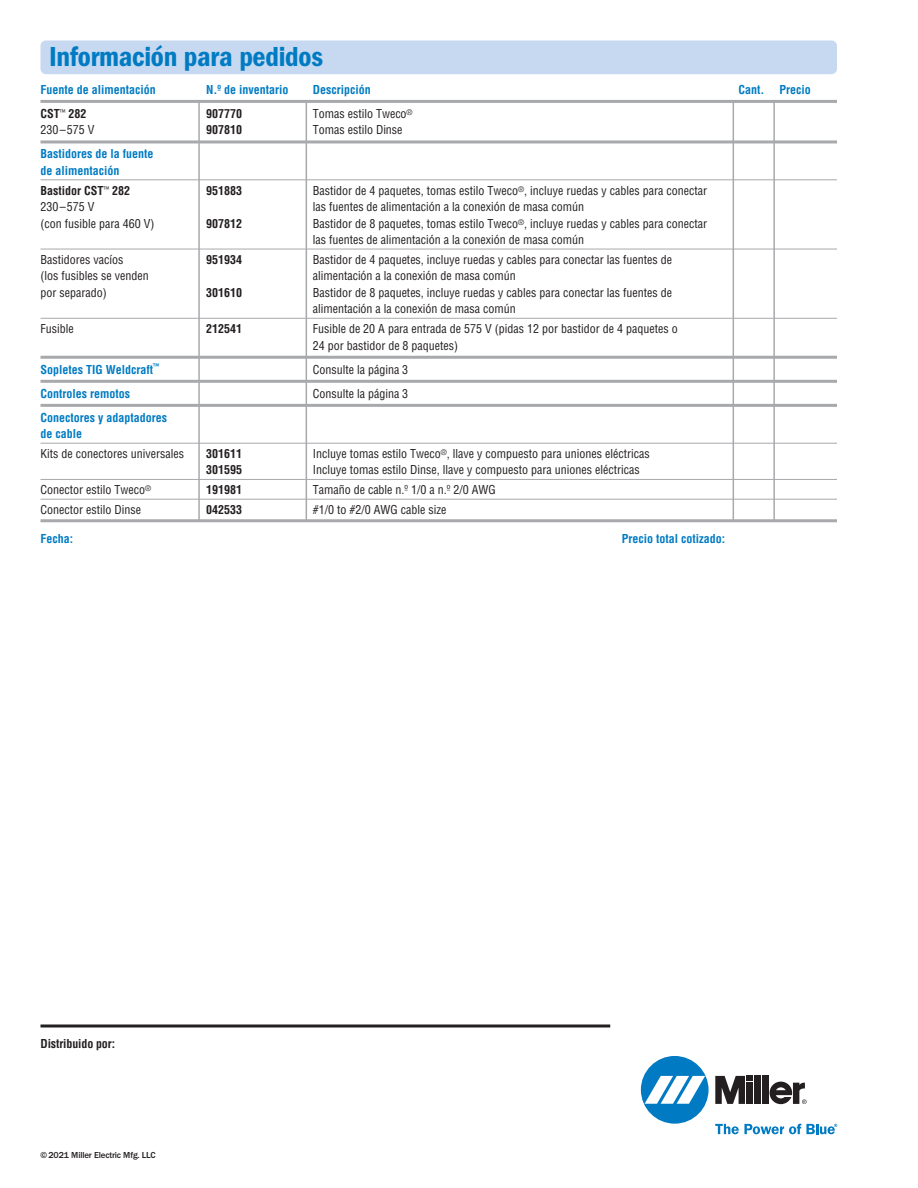
<style>
.page{position:relative;width:918px;height:1188px;background:#fff}
.page>*{position:absolute;margin:0;border:0;box-sizing:border-box;transform-origin:0 0}
.t1{font:28.5px "ITC Franklin Gothic Std Dm Cd";letter-spacing:-.01em;color:#007bc3}
.t2{font:condensed 12px/16.5px "Helvetica";color:#231f20}
.t3{font:700 condensed 12px/16.5px "Helvetica";color:#007bc3}
.t4{font:700 condensed 12px "Helvetica";color:#231f20}
.t5{font:500 9px "ITC Franklin Gothic Std";letter-spacing:-.02em;color:#231f20}
</style>
<div class="page">
<hr style="left:40px;top:100px;width:797px;height:3px;background:#a8a9ad">
<hr style="left:40px;top:140px;width:797px;height:3px;background:#a8a9ad">
<hr style="left:40px;top:179px;width:797px;height:1px;background:#a8a9ad">
<hr style="left:40px;top:249px;width:797px;height:1px;background:#a8a9ad">
<hr style="left:40px;top:318px;width:797px;height:1px;background:#a8a9ad">
<hr style="left:40px;top:356px;width:797px;height:3px;background:#a8a9ad">
<hr style="left:40px;top:380px;width:797px;height:3px;background:#a8a9ad">
<hr style="left:40px;top:404px;width:797px;height:3px;background:#a8a9ad">
<hr style="left:40px;top:443px;width:797px;height:1px;background:#a8a9ad">
<hr style="left:40px;top:479px;width:797px;height:1px;background:#a8a9ad">
<hr style="left:40px;top:499px;width:797px;height:1px;background:#a8a9ad">
<hr style="left:40px;top:519px;width:797px;height:3px;background:#a8a9ad">
<div style="left:40px;top:40px;width:797px;height:34px;background:#c6d9f0;border-radius:5px"></div>
<hr style="left:198px;top:102px;width:2px;height:420px;background:#a8a9ad">
<hr style="left:306px;top:102px;width:1px;height:420px;background:#a8a9ad">
<hr style="left:733px;top:102px;width:1px;height:420px;background:#a8a9ad">
<hr style="left:773px;top:102px;width:2px;height:420px;background:#a8a9ad">
<div style="left:641px;top:1056px;width:68px;height:68px;background:#007ac2;border-radius:50%"></div>
<svg style="left:645px;top:1076px;width:60px;height:28px"></svg>
<div style="left:754px;top:1076px;width:7px;height:28px;background:#231f20"></div>
<div style="left:763px;top:1076px;width:6px;height:28px;background:#231f20"></div>
<svg style="left:715px;top:1076px;width:38px;height:28px"></svg>
<svg style="left:770px;top:1082px;width:37px;height:22px"></svg>
<svg style="left:715px;top:1124px;width:122px;height:10px"></svg>
<svg style="left:40px;top:1024px;width:570px;height:4px;fill:#908e8f"></svg>
<p class="t1" style="left:49px;top:46px;width:275px">Información para pedidos</p>
<p class="t3" style="left:40px;top:82px;width:117px">Fuente de alimentación</p>
<p class="t3" style="left:206px;top:82px;width:84px">N.º de inventario</p>
<p class="t3" style="left:313px;top:82px;width:59px">Descripción</p>
<p class="t3" style="left:738px;top:82px;width:28px">Cant.</p>
<p class="t3" style="left:780px;top:82px;width:33px">Precio</p>
<p class="t4" style="left:40px;top:109px;width:47px">CST<sup>™</sup> 282</p>
<p class="t4" style="left:206px;top:109px;width:37px">907770</p>
<p class="t2" style="left:313px;top:106px;width:101px">Tomas estilo Tweco<sup>®</sup></p>
<p class="t2" style="left:40px;top:123px;width:56px">230–575 V</p>
<p class="t4" style="left:206px;top:125px;width:37px">907810</p>
<p class="t2" style="left:313px;top:123px;width:91px">Tomas estilo Dinse</p>
<p class="t3" style="left:40px;top:147px;width:115px">Bastidores de la fuente de alimentación</p>
<p class="t4" style="left:40px;top:186px;width:91px">Bastidor CST<sup>™</sup> 282</p>
<p class="t4" style="left:206px;top:186px;width:37px">951883</p>
<p class="t2" style="left:313px;top:183px;width:396px">Bastidor de 4 paquetes, tomas estilo Tweco<sup>®</sup>, incluye ruedas y cables para conectar</p>
<p class="t2" style="left:40px;top:199px;width:56px">230–575 V</p>
<p class="t2" style="left:313px;top:199px;width:273px">las fuentes de alimentación a la conexión de masa común</p>
<p class="t2" style="left:40px;top:216px;width:115px">(con fusible para 460 V)</p>
<p class="t4" style="left:206px;top:219px;width:37px">907812</p>
<p class="t2" style="left:313px;top:216px;width:396px">Bastidor de 8 paquetes, tomas estilo Tweco<sup>®</sup>, incluye ruedas y cables para conectar las fuentes de alimentación a la conexión de masa común</p>
<p class="t2" style="left:40px;top:252px;width:84px">Bastidores vacíos</p>
<p class="t4" style="left:206px;top:255px;width:37px">951934</p>
<p class="t2" style="left:313px;top:252px;width:361px">Bastidor de 4 paquetes, incluye ruedas y cables para conectar las fuentes de</p>
<p class="t2" style="left:40px;top:269px;width:110px">(los fusibles se venden</p>
<p class="t2" style="left:313px;top:269px;width:205px">alimentación a la conexión de masa común</p>
<p class="t2" style="left:40px;top:285px;width:68px">por separado)</p>
<p class="t4" style="left:206px;top:288px;width:37px">301610</p>
<p class="t2" style="left:313px;top:285px;width:361px">Bastidor de 8 paquetes, incluye ruedas y cables para conectar las fuentes de alimentación a la conexión de masa común</p>
<p class="t2" style="left:40px;top:321px;width:35px">Fusible</p>
<p class="t4" style="left:206px;top:324px;width:37px">212541</p>
<p class="t2" style="left:313px;top:321px;width:367px">Fusible de 20 A para entrada de 575 V (pidas 12 por bastidor de 4 paquetes o<br>24 por bastidor de 8 paquetes)</p>
<p class="t3" style="left:40px;top:362px;width:121px">Sopletes TIG Weldcraft<sup>™</sup></p>
<p class="t2" style="left:313px;top:362px;width:97px">Consulte la página 3</p>
<p class="t3" style="left:40px;top:386px;width:91px">Controles remotos</p>
<p class="t2" style="left:313px;top:386px;width:97px">Consulte la página 3</p>
<p class="t3" style="left:40px;top:410px;width:128px">Conectores y adaptadores de cable</p>
<p class="t2" style="left:40px;top:446px;width:145px">Kits de conectores universales</p>
<p class="t4" style="left:206px;top:449px;width:37px">301611</p>
<p class="t2" style="left:313px;top:446px;width:339px">Incluye tomas estilo Tweco<sup>®</sup>, llave y compuesto para uniones eléctricas</p>
<p class="t4" style="left:206px;top:465px;width:37px">301595</p>
<p class="t2" style="left:313px;top:463px;width:329px">Incluye tomas estilo Dinse, llave y compuesto para uniones eléctricas</p>
<p class="t2" style="left:40px;top:483px;width:112px">Conector estilo Tweco<sup>®</sup></p>
<p class="t4" style="left:206px;top:485px;width:37px">191981</p>
<p class="t2" style="left:313px;top:483px;width:185px">Tamaño de cable n.º 1/0 a n.º 2/0 AWG</p>
<p class="t2" style="left:40px;top:502px;width:102px">Conector estilo Dinse</p>
<p class="t4" style="left:206px;top:505px;width:37px">042533</p>
<p class="t2" style="left:313px;top:502px;width:135px">#1/0 to #2/0 AWG cable size</p>
<p class="t3" style="left:40px;top:532px;width:34px">Fecha:</p>
<p class="t3" style="left:622px;top:532px;width:105px">Precio total cotizado:</p>
<p class="t4" style="left:41px;top:1039px;width:76px">Distribuido por:</p>
<p class="t5" style="left:40px;top:1150px;width:117px">© 2021 Miller Electric Mfg. LLC</p>
</div>
